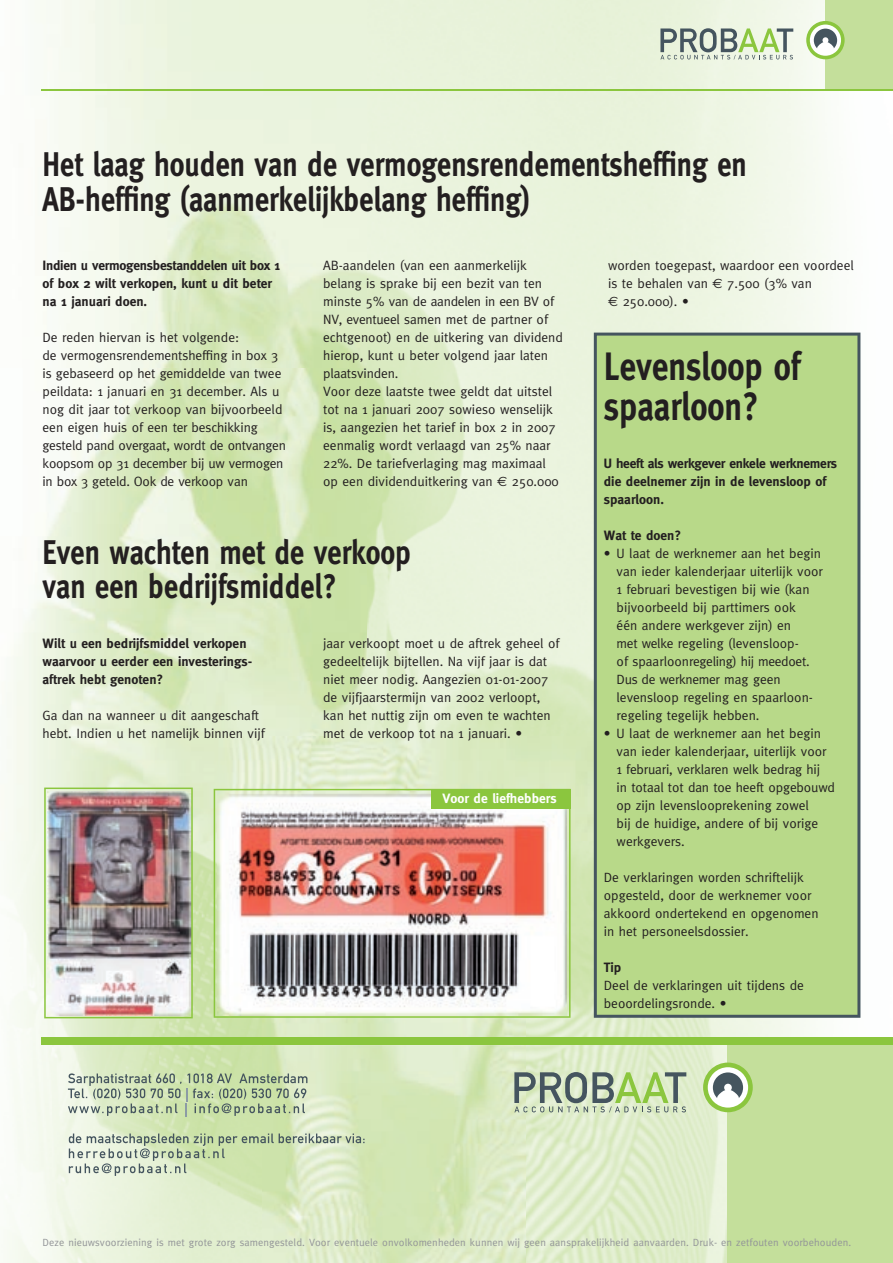
<style>
.page{position:relative;width:893px;height:1263px;background:#fff}
.page>*{position:absolute;margin:0;border:0;box-sizing:border-box;transform-origin:0 0}
.t1{font:700 39.6px/39.6px "Meta";color:#231f20;scale:.83 1}
.t2{font:700 34.2px/34.2px "Meta";color:#231f20;scale:.83 1}
.t3{font:13.5px/18px "Meta";color:#231f20}
.t4{font:700 13.5px/18px "Meta";color:#231f20}
.t5{font:700 13.5px "Meta";color:#fff}
.t6{font:10.5px "Meta";letter-spacing:.01em;color:#939598}
.s1{font-family:"Euro Sans"}
</style>
<div class="page">
<img style="left:1px;top:0;width:734px;height:842px">
<img style="left:735px;top:0;width:105px;height:1037px">
<img style="left:840px;top:332px;width:21px;height:686px">
<img style="left:158px;top:842px;width:104px;height:421px">
<img style="left:525px;top:842px;width:211px;height:421px">
<img style="left:262px;top:1018px;width:263px;height:245px">
<div style="left:728px;top:1043px;width:165px;height:220px;background:#c4df9b"></div>
<div style="left:41px;top:1037px;width:852px;height:8px;background:#8bc63e"></div>
<svg style="left:68px;top:1073px;width:239px;height:43px;background:#b7c9a6"></svg>
<svg style="left:69px;top:1133px;width:296px;height:43px;background:#c7d6b5"></svg>
<div style="left:825px;top:0;width:68px;height:89px;background:#c4df9b"></div>
<hr style="left:41px;top:89px;width:852px;height:2px;background:#8bc63e">
<svg style="left:660px;top:28px;width:133px;height:31px;background:#b7c6b1"></svg>
<svg style="left:806px;top:21px;width:39px;height:38px"></svg>
<svg style="left:514px;top:1072px;width:172px;height:40px;background:#adc0a1"></svg>
<svg style="left:703px;top:1062px;width:50px;height:50px"></svg>
<div style="left:594px;top:333px;width:266px;height:685px;background:#b8d989"></div>
<img style="left:44px;top:787px;width:149px;height:231px">
<img style="left:214px;top:789px;width:357px;height:229px">
<div style="left:431px;top:790px;width:139px;height:19px;background:#8bc63e"></div>
<h2 class="t2" style="left:43px;top:147px;width:850px">Het laag houden van de vermogensrendementsheffing en<br>AB-heffing (aanmerkelijkbelang heffing)</h2>
<p class="t4" style="left:43px;top:256px;width:239px">Indien u vermogensbestanddelen uit box 1 of box 2 wilt verkopen, kunt u dit beter na 1 januari doen.</p>
<p class="t3" style="left:43px;top:328px;width:245px">De reden hiervan is het volgende:<br>de vermogensrendementsheffing in box 3 is gebaseerd op het gemiddelde van twee peildata: 1 januari en 31 december. Als u nog dit jaar tot verkoop van bijvoorbeeld een eigen huis of een ter beschikking gesteld pand overgaat, wordt de ontvangen koopsom op 31 december bij uw ver mogen in box 3 geteld. Ook de verkoop van</p>
<p class="t3" style="left:323px;top:256px;width:241px">AB-aandelen (van een aanmerkelijk belang is sprake bij een bezit van ten minste 5% van de aandelen in een BV of NV, eventueel samen met de partner of echtgenoot) en de uitkering van dividend hierop, kunt u beter volgend jaar laten plaatsvinden.<br>Voor deze laatste twee geldt dat uitstel tot na 1 januari 2007 sowieso wenselijk is, aangezien het tarief in box 2 in 2007 eenmalig wordt verlaagd van 25% naar 22%. De tariefverlaging mag maximaal op een dividenduitkering van <span class="s1">€</span> 250.000</p>
<h2 class="t2" style="left:43px;top:535px;width:445px">Even wachten met de verkoop van een bedrijfsmiddel?</h2>
<p class="t4" style="left:43px;top:634px;width:211px">Wilt u een bedrijfsmiddel verkopen waarvoor u eerder een investerings&shy;aftrek hebt genoten?</p>
<p class="t3" style="left:43px;top:706px;width:224px">Ga dan na wanneer u dit aangeschaft hebt. Indien u het namelijk binnen vijf</p>
<p class="t3" style="left:323px;top:634px;width:238px">jaar verkoopt moet u de aftrek geheel of gedeeltelijk bijtellen. Na vijf jaar is dat niet meer nodig. Aangezien 01-01-2007 de vijfjaarstermijn van 2002 verloopt, kan het nuttig zijn om even te wachten met de verkoop tot na 1 januari. •</p>
<p class="t5" style="left:443px;top:791px;width:116px">Voor de liefhebbers</p>
<p class="t3" style="left:608px;top:256px;width:247px">worden toegepast, waardoor een voordeel is te behalen van <span class="s1">€</span> 7.500 (3% van<br><span class="s1">€</span> 250.000). •</p>
<h1 class="t1" style="left:604px;top:346px;width:238px">Levensloop of spaarloon?</h1>
<p class="t4" style="left:604px;top:454px;width:235px">U heeft als werkgever enkele werknemers die deelnemer zijn in de levensloop of spaarloon.</p>
<p class="t4" style="left:604px;top:526px;width:79px">Wat te doen?</p>
<p class="t3" style="left:617px;top:544px;width:208px;text-indent:-13px">• U laat de werknemer aan het begin van ieder kalenderjaar uiterlijk voor<br>1 februari bevestigen bij wie (kan bijvoorbeeld bij parttimers ook<br>één andere werkgever zijn) en<br>met welke regeling (levensloop-<br>of spaarloon regeling) hij meedoet.<br>Dus de werknemer mag geen levensloop regeling en spaarloon&shy;regeling tegelijk hebben.</p>
<p class="t3" style="left:617px;top:724px;width:220px;text-indent:-13px">• U laat de werknemer aan het begin van ieder kalenderjaar, uiterlijk voor<br>1 februari, verklaren welk bedrag hij<br>in totaal tot dan toe heeft opgebouwd op zijn levenslooprekening zowel<br>bij de huidige, andere of bij vorige werkgevers.</p>
<p class="t3" style="left:604px;top:868px;width:216px">De verklaringen worden schriftelijk opgesteld, door de werknemer voor akkoord ondertekend en opgenomen in het personeelsdossier.</p>
<p class="t4" style="left:604px;top:958px;width:19px">Tip</p>
<p class="t3" style="left:604px;top:976px;width:202px">Deel de verklaringen uit tijdens de beoordelingsronde. •</p>
<p class="t6" style="left:43px;top:1236px;width:810px">Deze nieuwsvoorziening is met grote zorg samengesteld. Voor eventuele onvolkomenheden kunnen wij geen aansprakelijkheid aanvaarden. Druk- en zetfouten voorbehouden.</p>
</div>
